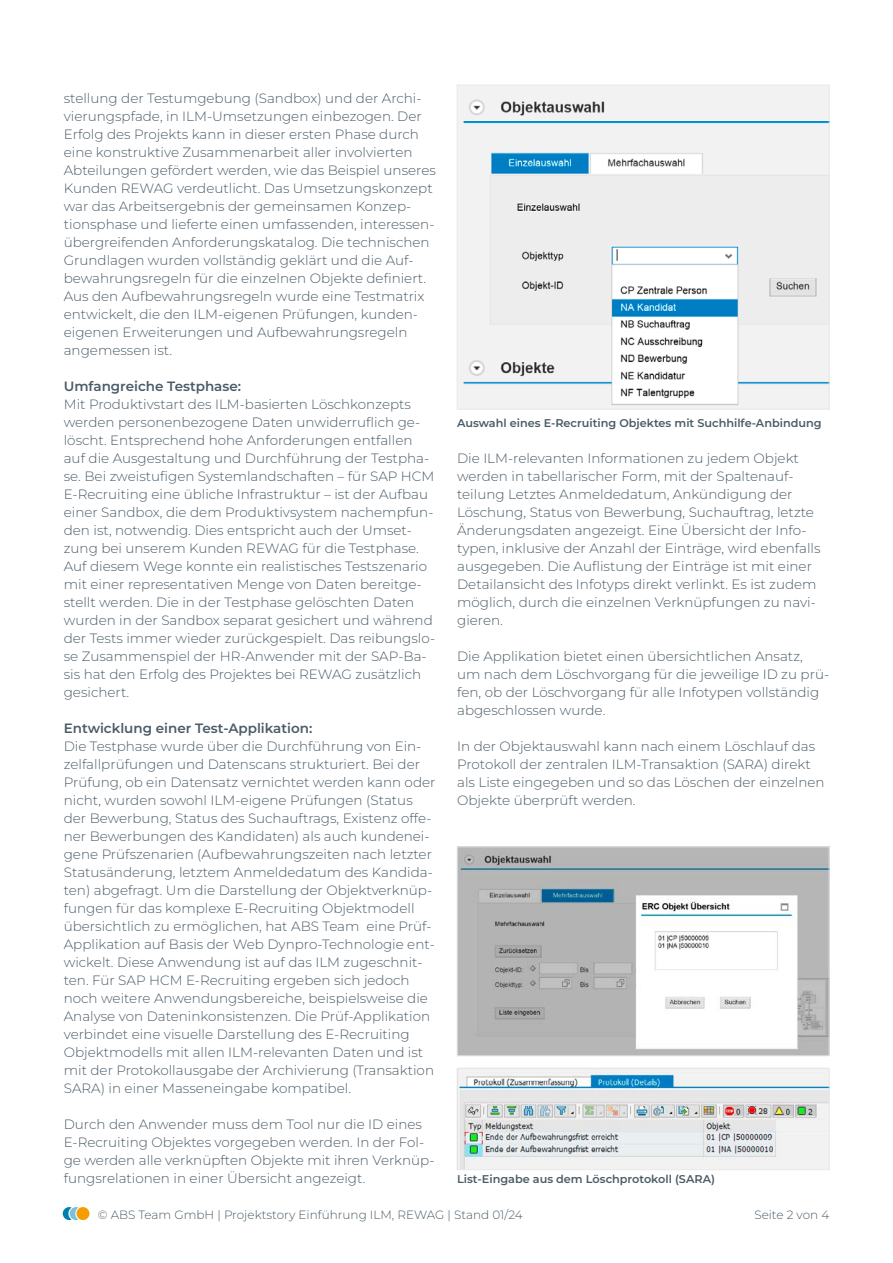
<style>
.page{position:relative;width:893px;height:1263px;background:#fff}
.page>*{position:absolute;margin:0;border:0;box-sizing:border-box;transform-origin:0 0}
.Fließtext{font:300 13.5px/18px "Montserrat";color:#4b5c67}
.HL_Fließtext{font:600 13.5px "Montserrat";color:#4b5c67}
.t1{font:300 12px "Montserrat";color:#4b5c67}
.Bildunterschrift{font:600 11.25px "Montserrat";color:#4b5c67}
</style>
<div class="page">
<img style="left:459px;top:849px;width:368px;height:205px">
<div style="left:457px;top:847px;width:372px;height:209px;border:1px solid #e8e9e8"></div>
<img style="left:459px;top:1070px;width:368px;height:98px">
<div style="left:457px;top:1068px;width:372px;height:102px;border:1px solid #e8e9e8"></div>
<img style="left:459px;top:87px;width:368px;height:320px">
<div style="left:457px;top:85px;width:372px;height:324px;border:1px solid #e8e9e8"></div>
<div style="left:76px;top:1207px;width:13px;height:13px;background:#f59c00;border-radius:50%"></div>
<svg style="left:63px;top:1207px;width:15px;height:13px"></svg>
<p class="Fließtext" style="left:64px;top:89px;width:374px">stellung der Testumgebung (Sandbox) und der Archi&shy;vierungspfade, in ILM-Umsetzungen einbezogen. Der Erfolg des Projekts kann in dieser ersten Phase durch eine konstruktive Zusammenarbeit aller involvierten Abteilungen gefördert werden, wie das Beispiel unseres Kunden REWAG verdeutlicht. Das Umsetzungskonzept war das Arbeitsergebnis der gemeinsamen Konzep&shy;tionsphase und lieferte einen umfassenden, interessen&shy;übergreifenden Anforderungskatalog. Die technischen Grundlagen wurden vollständig geklärt und die Auf&shy;bewahrungsregeln für die einzelnen Objekte definiert.<br>Aus den Aufbewahrungsregeln wurde eine Testmatrix entwickelt, die den ILM-eigenen Prüfungen, kunden&shy;eigenen Erweiterungen und Aufbewahrungsregeln angemessen ist.</p>
<p class="HL_Fließtext" style="left:64px;top:377px;width:179px">Umfangreiche Testphase:</p>
<p class="Fließtext" style="left:64px;top:395px;width:373px">Mit Produktivstart des ILM-basierten Löschkonzepts werden personenbezogene Daten unwiderruflich ge&shy;löscht. Entsprechend hohe Anforderungen entfallen auf die Ausgestaltung und Durchführung der Testpha&shy;se. Bei zweistufigen Systemlandschaften – für SAP HCM E-Recruiting eine übliche Infrastruktur – ist der Aufbau einer Sandbox, die dem Produktivsystem nachempfun&shy;den ist, notwendig. Dies entspricht auch der Umset&shy;zung bei unserem Kunden REWAG für die Testphase.<br>Auf diesem Wege konnte ein realistisches Testszenario mit einer representativen Menge von Daten bereitge&shy;stellt werden. Die in der Testphase gelöschten Daten wurden in der Sandbox separat gesichert und während der Tests immer wieder zurückgespielt. Das reibungslo&shy;se Zusammenspiel der HR-Anwender mit der SAP-Ba&shy;sis hat den Erfolg des Projektes bei REWAG zusätzlich gesichert.</p>
<p class="HL_Fließtext" style="left:64px;top:719px;width:250px">Entwicklung einer Test-Applikation:</p>
<p class="Fließtext" style="left:64px;top:737px;width:373px">Die Testphase wurde über die Durchführung von Ein&shy;zelfallprüfungen und Datenscans strukturiert. Bei der Prüfung, ob ein Datensatz vernichtet werden kann oder nicht, wurden sowohl ILM-eigene Prüfungen (Status der Bewerbung, Status des Suchauftrags, Existenz offe&shy;ner Bewerbungen des Kandidaten) als auch kundenei&shy;gene Prüfszenarien (Aufbewahrungszeiten nach letzter Statusänderung, letztem Anmeldedatum des Kandida&shy;ten) abgefragt. Um die Darstellung der Objektverknüp&shy;fungen für das komplexe E-Recruiting Objektmodell übersichtlich zu ermöglichen, hat ABS Team eine Prüf-Applikation auf Basis der Web Dynpro-Technologie ent&shy;wickelt. Diese Anwendung ist auf das ILM zugeschnit&shy;ten. Für SAP HCM E-Recruiting ergeben sich jedoch noch weitere Anwendungsbereiche, beispielsweise die Analyse von Dateninkonsistenzen. Die Prüf-Applikation verbindet eine visuelle Darstellung des E-Recruiting Objektmodells mit allen ILM-relevanten Daten und ist mit der Protokollausgabe der Archivierung (Transaktion SARA) in einer Masseneingabe kompatibel.</p>
<p class="Fließtext" style="left:64px;top:1115px;width:372px">Durch den Anwender muss dem Tool nur die ID eines E-Recruiting Objektes vorgegeben werden. In der Fol&shy;ge werden alle verknüpften Objekte mit ihren Verknüp&shy;fungsrelationen in einer Übersicht angezeigt.</p>
<p class="Bildunterschrift" style="left:457px;top:416px;width:366px">Auswahl eines E-Recruiting Objektes mit Suchhilfe-Anbindung</p>
<p class="Fließtext" style="left:457px;top:449px;width:365px">Die ILM-relevanten Informationen zu jedem Objekt werden in tabellarischer Form, mit der Spaltenauf&shy;teilung Letztes Anmeldedatum, Ankündigung der Löschung, Status von Bewerbung, Suchauftrag, letzte Änderungsdaten angezeigt. Eine Übersicht der Info&shy;typen, inklusive der Anzahl der Einträge, wird ebenfalls ausgegeben. Die Auflistung der Einträge ist mit einer Detailansicht des Infotyps direkt verlinkt. Es ist zudem möglich, durch die einzelnen Verknüpfungen zu navi&shy;gieren.</p>
<p class="Fließtext" style="left:457px;top:647px;width:374px">Die Applikation bietet einen übersichtlichen Ansatz, um nach dem Löschvorgang für die jeweilige ID zu prü&shy;fen, ob der Löschvorgang für alle Infotypen vollständig abgeschlossen wurde.</p>
<p class="Fließtext" style="left:457px;top:737px;width:369px">In der Objektauswahl kann nach einem Löschlauf das Protokoll der zentralen ILM-Transaktion (SARA) direkt als Liste eingegeben und so das Löschen der einzelnen Objekte überprüft werden.</p>
<p class="Bildunterschrift" style="left:457px;top:1172px;width:259px">List-Eingabe aus dem Löschprotokoll (SARA)</p>
<p class="t1" style="left:98px;top:1207px;width:426px">© ABS Team GmbH | Projektstory Einführung ILM, REWAG | Stand 01/24</p>
<p class="t1" style="left:754px;top:1207px;width:76px">Seite 2 von 4</p>
</div>
